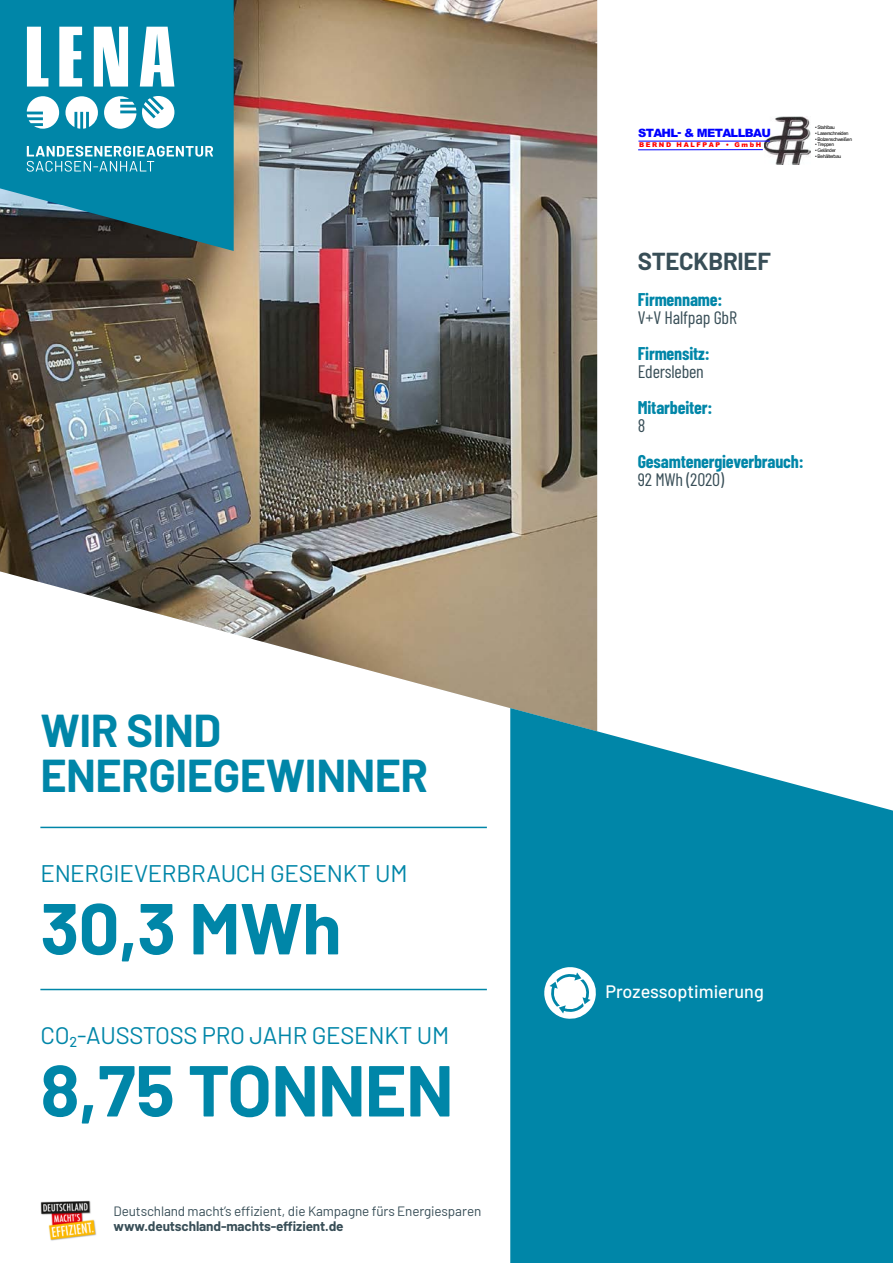
<style>
.page{position:relative;width:893px;height:1263px;background:#fff}
.page>*{position:absolute;margin:0;border:0;box-sizing:border-box;transform-origin:0 0}
.t1{font:700 72px "Barlow";letter-spacing:-.01em;color:#0086a8}
.t2{font:700 45px/45px "Barlow";letter-spacing:-.01em;color:#0086a8}
.t3{font:24px "Barlow";letter-spacing:-.01em;color:#0086a8}
.t4{font:700 24px "Barlow";letter-spacing:-.01em;color:#384e57}
.t5{font:700 18px "Barlow Condensed";letter-spacing:-.01em;color:#0086a8}
.t6{font:18px "Barlow Condensed";letter-spacing:-.01em;color:#384e57}
.t7{font:500 18px "Barlow";color:#fff}
.t8{font:13.5px "Barlow";letter-spacing:-.01em;color:#384e57}
.t9{font:700 13.5px "Barlow";letter-spacing:-.01em;color:#384e57}
.t10{font:900 11.55px "Arial";letter-spacing:-.055em;color:#00f}
.t11{font:900 6.6px "Arial";letter-spacing:.245em;color:#f00}
.t12{font:4.95px "Arial";letter-spacing:-.06em;color:#000}
</style>
<div class="page">
<img style="left:0;top:0;width:597px;height:708px">
<svg style="left:510px;top:708px;width:383px;height:555px;background:#1790af"></svg>
<svg style="left:0;top:0;width:234px;height:251px;background:#0a7995"></svg>
<svg style="left:27px;top:146px;width:186px;height:26px;background:#43a5be"></svg>
<svg style="left:27px;top:27px;width:21px;height:60px"></svg>
<svg style="left:59px;top:27px;width:23px;height:60px"></svg>
<svg style="left:94px;top:27px;width:34px;height:60px"></svg>
<svg style="left:140px;top:27px;width:34px;height:60px"></svg>
<svg style="left:27px;top:96px;width:32px;height:33px"></svg>
<svg style="left:104px;top:96px;width:32px;height:33px"></svg>
<svg style="left:142px;top:96px;width:32px;height:32px"></svg>
<svg style="left:65px;top:96px;width:33px;height:33px"></svg>
<hr style="left:40px;top:827px;width:447px;height:1px;background:#0086a8">
<hr style="left:40px;top:989px;width:447px;height:1px;background:#0086a8">
<img style="left:765px;top:117px;width:45px;height:47px">
<hr style="left:638px;top:141px;width:132px;height:1px;background:#00f">
<hr style="left:638px;top:149px;width:125px;height:1px;background:#00f">
<img style="left:40px;top:1200px;width:57px;height:41px">
<svg style="left:544px;top:967px;width:53px;height:52px"></svg>
<h2 class="t2" style="left:40px;top:705px;width:389px">WIR SIND<br>ENERGIEGEWINNER</h2>
<h3 class="t3" style="left:40px;top:856px;width:369px">ENERGIEVERBRAUCH GESENKT UM</h3>
<h1 class="t1" style="left:40px;top:875px;width:303px">30,3 MWh</h1>
<h3 class="t3" style="left:40px;top:1018px;width:410px">CO2-AUSSTOSS PRO JAHR GESENKT UM</h3>
<h1 class="t1" style="left:40px;top:1037px;width:415px">8,75 TONNEN</h1>
<h3 class="t8" style="left:114px;top:1202px;width:369px">Deutschland macht’s effizient, die Kampagne fürs Energiesparen</h3>
<h3 class="t9" style="left:114px;top:1216px;width:232px">www.deutschland-machts-effizient.de</h3>
<h3 class="t10" style="left:638px;top:124px;width:134px">STAHL- &amp; METALLBAU</h3>
<h3 class="t11" style="left:639px;top:140px;width:124px">BERND HALFPAP • GmbH</h3>
<p class="t12" style="left:815px;top:124px;width:21px">• Stahlbau</p>
<p class="t12" style="left:815px;top:130px;width:35px">• Laserschneiden</p>
<p class="t12" style="left:815px;top:136px;width:39px">• Bolzenschweißen</p>
<p class="t12" style="left:815px;top:141px;width:21px">• Treppen</p>
<p class="t12" style="left:815px;top:147px;width:22px">• Geländer</p>
<p class="t12" style="left:815px;top:153px;width:28px">• Behälterbau</p>
<h3 class="t4" style="left:638px;top:244px;width:134px">STECKBRIEF</h3>
<h3 class="t5" style="left:638px;top:287px;width:86px">Firmenname:</h3>
<h3 class="t6" style="left:638px;top:305px;width:101px">V+V Halfpap GbR</h3>
<h3 class="t5" style="left:638px;top:341px;width:73px">Firmensitz:</h3>
<h3 class="t6" style="left:638px;top:359px;width:68px">Edersleben</h3>
<h3 class="t5" style="left:638px;top:395px;width:76px">Mitarbeiter:</h3>
<h3 class="t6" style="left:638px;top:413px;width:9px">8</h3>
<h3 class="t5" style="left:638px;top:449px;width:167px">Gesamtenergieverbrauch:</h3>
<h3 class="t6" style="left:638px;top:467px;width:88px">92 MWh (2020)</h3>
<h3 class="t7" style="left:605px;top:979px;width:160px">Prozessoptimierung</h3>
</div>
